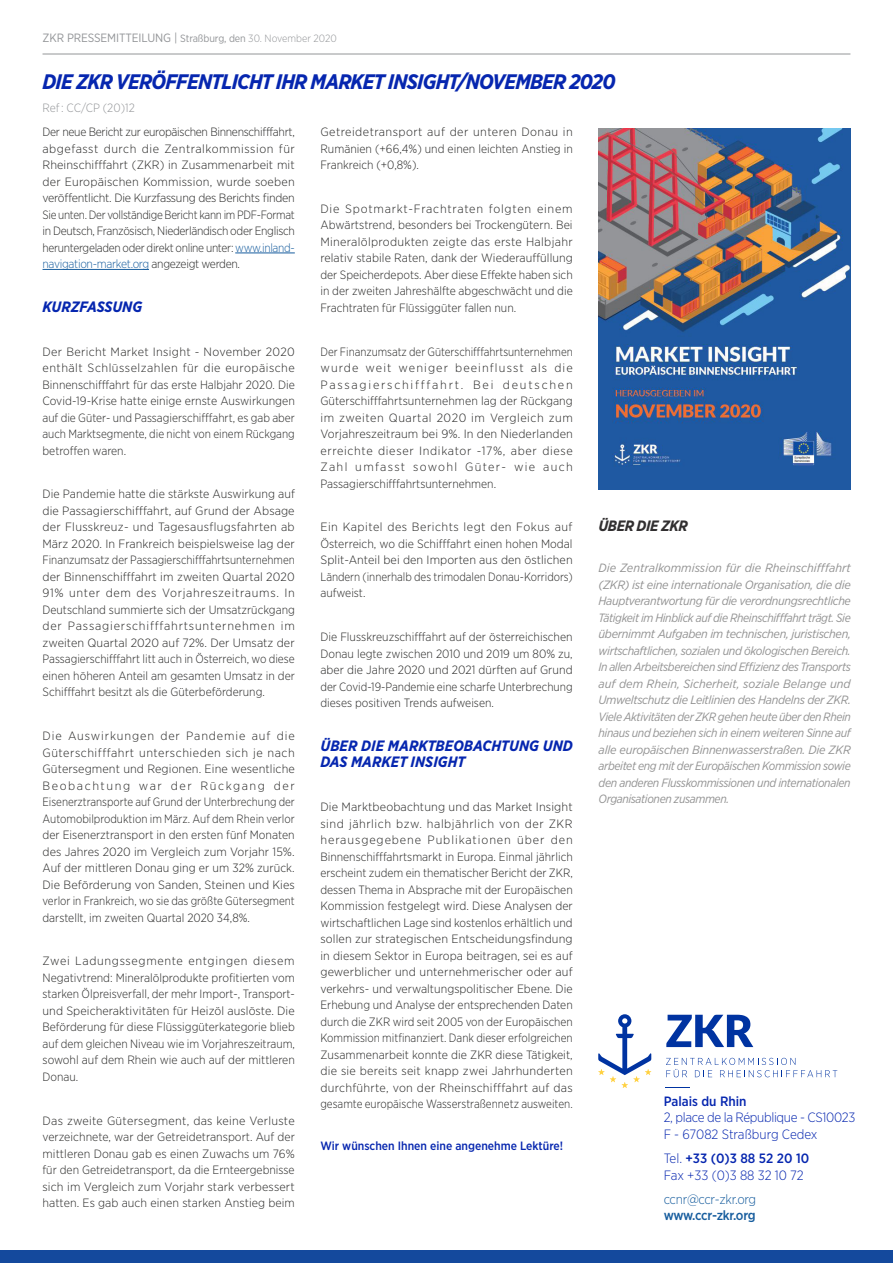
<style>
.page{position:relative;width:893px;height:1263px;background:#fff}
.page>*{position:absolute;margin:0;border:0;box-sizing:border-box;transform-origin:0 0}
.Texte_courant_light{font:italic 700 21px "Gotham Narrow";letter-spacing:-.04em;color:#0626af}
.Texte_courant_light-2{font:italic 700 15px/16.5px "Gotham Narrow";color:#0626af}
.Texte_courant_light-3{font:italic 700 15px "Gotham Narrow";letter-spacing:-.03em;color:#312f30}
.t1{font:300 13.5px/16.2px "Gotham Narrow";letter-spacing:-.025em;color:#0626af}
.t2{font:300 13.5px "Gotham Narrow";color:#0626af}
.t3{font:300 13.5px/16.2px "Gotham Narrow";letter-spacing:-.02em;color:#175d9e}
.t4{font:500 13.5px "Gotham Narrow";color:#0626af}
.Texte_courant_light-4{font:300 12px/16.5px "Gotham Narrow";color:#282827;text-align:justify;scale:1.05 1}
.Texte_courant_light-5{font:300 12px/16.5px "Gotham Narrow";color:#282827;text-align:justify}
.Texte_courant_light-6{font:italic 12px/16.5px "Gotham Narrow";letter-spacing:-.03em;color:#939393;text-align:justify;scale:1.05 1}
.Texte_courant_light-7{font:300 12px/16.5px "Gotham Narrow";color:#282827;text-align:justify;scale:.95 1}
.t5{font:12px "Gotham Narrow";letter-spacing:-.01em;color:#939598}
.Texte_courant_light-8{font:500 12px "Gotham Narrow";color:#0626af}
.Texte_courant_light-9{font:300 12px "Gotham Narrow";color:#939598}
.s1{font-size:10.5px}
.s2{font-weight:300;font-size:10.5px}
.s3{color:#175d9e}
.s4{font-weight:500}
.s5{font-weight:300}
</style>
<div class="page">
<hr style="left:43px;top:54px;width:807px;height:1px;background:#939598">
<div style="left:0;top:1250px;width:893px;height:13px;background:#14499d"></div>
<hr style="left:235px;top:253px;width:60px;height:1px;background:#175d9e">
<hr style="left:43px;top:269px;width:106px;height:1px;background:#175d9e">
<img style="left:598px;top:129px;width:252px;height:360px">
<svg style="left:598px;top:1014px;width:53px;height:74px"></svg>
<svg style="left:666px;top:1015px;width:87px;height:32px"></svg>
<svg style="left:666px;top:1058px;width:171px;height:19px"></svg>
<svg style="left:665px;top:1087px;width:25px;height:1px"></svg>
<p class="t5" style="left:43px;top:30px;width:296px">ZKR PRESSEMITTEILUNG | <span class="s1">Straßburg, den</span> <span class="s2">30. November 2020</span></p>
<p class="Texte_courant_light" style="left:43px;top:69px;width:574px">DIE ZKR VERÖFFENTLICHT IHR MARKET INSIGHT/NOVEMBER 2020</p>
<p class="Texte_courant_light-4" style="left:320px;top:123px;width:242px">Getreidetransport auf der unteren Donau in Rumänien (+66,4%) und einen leichten Anstieg in Frankreich (+0,8%).</p>
<p class="Texte_courant_light-4" style="left:320px;top:200px;width:242px">Die Spotmarkt-Frachtraten folgten einem Abwärtstrend, besonders bei Trockengütern. Bei Mineralölprodukten zeigte das erste Halbjahr relativ stabile Raten, dank der Wiederauffüllung der Speicherdepots. Aber diese Effekte haben sich in der zweiten Jahreshälfte abgeschwächt und die Frachtraten für Flüssiggüter fallen nun.</p>
<p class="Texte_courant_light-7" style="left:320px;top:343px;width:267px">Der Finanzumsatz der Güterschifffahrtsunternehmen wurde weit weniger beeinflusst als die Passagierschifffahrt. Bei deutschen Güterschifffahrtsunternehmen lag der Rückgang im zweiten Quartal 2020 im Vergleich zum Vorjahreszeitraum bei 9%. In den Niederlanden erreichte dieser Indikator -17%, aber diese Zahl umfasst sowohl Güter- wie auch Passagierschifffahrtsunternehmen.</p>
<p class="Texte_courant_light-4" style="left:320px;top:519px;width:242px">Ein Kapitel des Berichts legt den Fokus auf Österreich, wo die Schifffahrt einen hohen Modal Split-Anteil bei den Importen aus den östlichen Ländern (innerhalb des trimodalen Donau-Korridors) aufweist.</p>
<p class="Texte_courant_light-5" style="left:320px;top:628px;width:254px">Die Flusskreuzschifffahrt auf der österreichischen Donau legte zwischen 2010 und 2019 um 80% zu, aber die Jahre 2020 und 2021 dürften auf Grund der Covid-19-Pandemie eine scharfe Unterbrechung dieses positiven Trends aufweisen.</p>
<p class="Texte_courant_light-2" style="left:320px;top:737px;width:254px">ÜBER DIE MARKTBEOBACHTUNG UND<br>DAS MARKET INSIGHT</p>
<p class="Texte_courant_light-4" style="left:320px;top:798px;width:242px">Die Marktbeobachtung und das Market Insight sind jährlich bzw. halbjährlich von der ZKR herausgegebene Publikationen über den Binnenschifffahrtsmarkt in Europa. Einmal jährlich erscheint zudem ein thematischer Bericht der ZKR, dessen Thema in Absprache mit der Europäischen Kommission festgelegt wird. Diese Analysen der wirtschaftlichen Lage sind kostenlos erhältlich und sollen zur strategischen Entscheidungsfindung in diesem Sektor in Europa beitragen, sei es auf gewerblicher und unternehmerischer oder auf verkehrs- und verwaltungspolitischer Ebene. Die Erhebung und Analyse der entsprechenden Daten durch die ZKR wird seit 2005 von der Europäischen Kommission mitfinanziert. Dank dieser erfolgreichen Zusammenarbeit konnte die ZKR diese Tätigkeit, die sie bereits seit knapp zwei Jahrhunderten durchführte, von der Rheinschifffahrt auf das gesamte europäische Wasserstraßennetz ausweiten.</p>
<p class="Texte_courant_light-8" style="left:320px;top:1138px;width:244px">Wir wünschen Ihnen eine angenehme Lektüre!</p>
<p class="Texte_courant_light-9" style="left:43px;top:100px;width:94px">Ref : CC/CP (20)12</p>
<p class="Texte_courant_light-5" style="left:43px;top:123px;width:254px">Der neue Bericht zur europäischen Binnenschifffahrt, abgefasst durch die Zentralkommission für Rheinschifffahrt (ZKR) in Zusammenarbeit mit der Europäischen Kommission, wurde soeben veröffentlicht. Die Kurzfassung des Berichts finden Sie unten. Der vollständige Bericht kann im PDF-Format in Deutsch, Französisch, Niederländisch oder Englisch heruntergeladen oder direkt online unter: <span class="s3">www.inland&shy;navigation-market.org</span> angezeigt werden.</p>
<p class="Texte_courant_light-2" style="left:43px;top:298px;width:101px">KURZFASSUNG</p>
<p class="Texte_courant_light-4" style="left:43px;top:343px;width:242px">Der Bericht Market Insight - November 2020 enthält Schlüsselzahlen für die europäische Binnenschifffahrt für das erste Halbjahr 2020. Die Covid-19-Krise hatte einige ernste Auswirkungen auf die Güter- und Passagierschifffahrt, es gab aber auch Marktsegmente, die nicht von einem Rückgang betroffen waren.</p>
<p class="Texte_courant_light-5" style="left:43px;top:486px;width:254px">Die Pandemie hatte die stärkste Auswirkung auf die Passagierschifffahrt, auf Grund der Absage der Flusskreuz- und Tagesausflugsfahrten ab März 2020. In Frankreich beispielsweise lag der Finanzumsatz der Passagierschifffahrtsunternehmen der Binnenschifffahrt im zweiten Quartal 2020<br>91% unter dem des Vorjahreszeitraums. In Deutschland summierte sich der Umsatzrückgang der Passagierschifffahrtsunternehmen im zweiten Quartal 2020 auf 72%. Der Umsatz der Passagierschifffahrt litt auch in Österreich, wo diese einen höheren Anteil am gesamten Umsatz in der Schifffahrt besitzt als die Güterbeförderung.</p>
<p class="Texte_courant_light-4" style="left:43px;top:727px;width:242px">Die Auswirkungen der Pandemie auf die Güterschifffahrt unterschieden sich je nach Gütersegment und Regionen. Eine wesentliche Beobachtung war der Rückgang der Eisenerztransporte auf Grund der Unterbrechung der Automobilproduktion im März. Auf dem Rhein verlor der Eisenerztransport in den ersten fünf Monaten des Jahres 2020 im Vergleich zum Vorjahr 15%.<br>Auf der mittleren Donau ging er um 32% zurück.<br>Die Beförderung von Sanden, Steinen und Kies verlor in Frankreich, wo sie das größte Gütersegment darstellt, im zweiten Quartal 2020 34,8%.</p>
<p class="Texte_courant_light-4" style="left:43px;top:953px;width:242px">Zwei Ladungssegmente entgingen diesem Negativtrend: Mineralölprodukte profitierten vom starken Ölpreisverfall, der mehr Import-, Transport&shy;und Speicheraktivitäten für Heizöl auslöste. Die Beförderung für diese Flüssiggüterkategorie blieb auf dem gleichen Niveau wie im Vorjahreszeitraum, sowohl auf dem Rhein wie auch auf der mittleren Donau.</p>
<p class="Texte_courant_light-4" style="left:43px;top:1112px;width:242px">Das zweite Gütersegment, das keine Verluste verzeichnete, war der Getreidetransport. Auf der mittleren Donau gab es einen Zuwachs um 76% für den Getreidetransport, da die Ernteergebnisse sich im Vergleich zum Vorjahr stark verbessert hatten. Es gab auch einen starken Anstieg beim</p>
<p class="Texte_courant_light-3" style="left:599px;top:516px;width:91px">ÜBER DIE ZKR</p>
<p class="Texte_courant_light-6" style="left:599px;top:559px;width:242px">Die Zentralkommission für die Rheinschifffahrt (ZKR) ist eine internationale Organisation, die die Hauptverantwortung für die verordnungsrechtliche Tätigkeit im Hinblick auf die Rheinschifffahrt trägt. Sie übernimmt Aufgaben im technischen, juristischen, wirtschaftlichen, sozialen und ökologischen Bereich.<br>In allen Arbeitsbereichen sind Effizienz des Transports auf dem Rhein, Sicherheit, soziale Belange und Umweltschutz die Leitlinien des Handelns der ZKR.<br>Viele Aktivitäten der ZKR gehen heute über den Rhein hinaus und beziehen sich in einem weiteren Sinne auf alle europäischen Binnenwasserstraßen. Die ZKR arbeitet eng mit der Europäischen Kommission sowie den anderen Flusskommissionen und internationalen Organisationen zusammen.</p>
<p class="t1" style="left:664px;top:1093px;width:193px"><span class="s4">Palais du Rhin<br></span>2, place de la République - CS10023</p>
<p class="t2" style="left:664px;top:1125px;width:155px">F - 67082 Straßburg Cedex</p>
<p class="t4" style="left:664px;top:1150px;width:147px"><span class="s5">Tel.</span> +33 (0)3 88 52 20 10</p>
<p class="t2" style="left:664px;top:1166px;width:141px">Fax +33 (0)3 88 32 10 72</p>
<p class="t3" style="left:664px;top:1191px;width:94px">ccnr@ccr-zkr.org <span class="s4">www.ccr-zkr.org</span></p>
</div>
